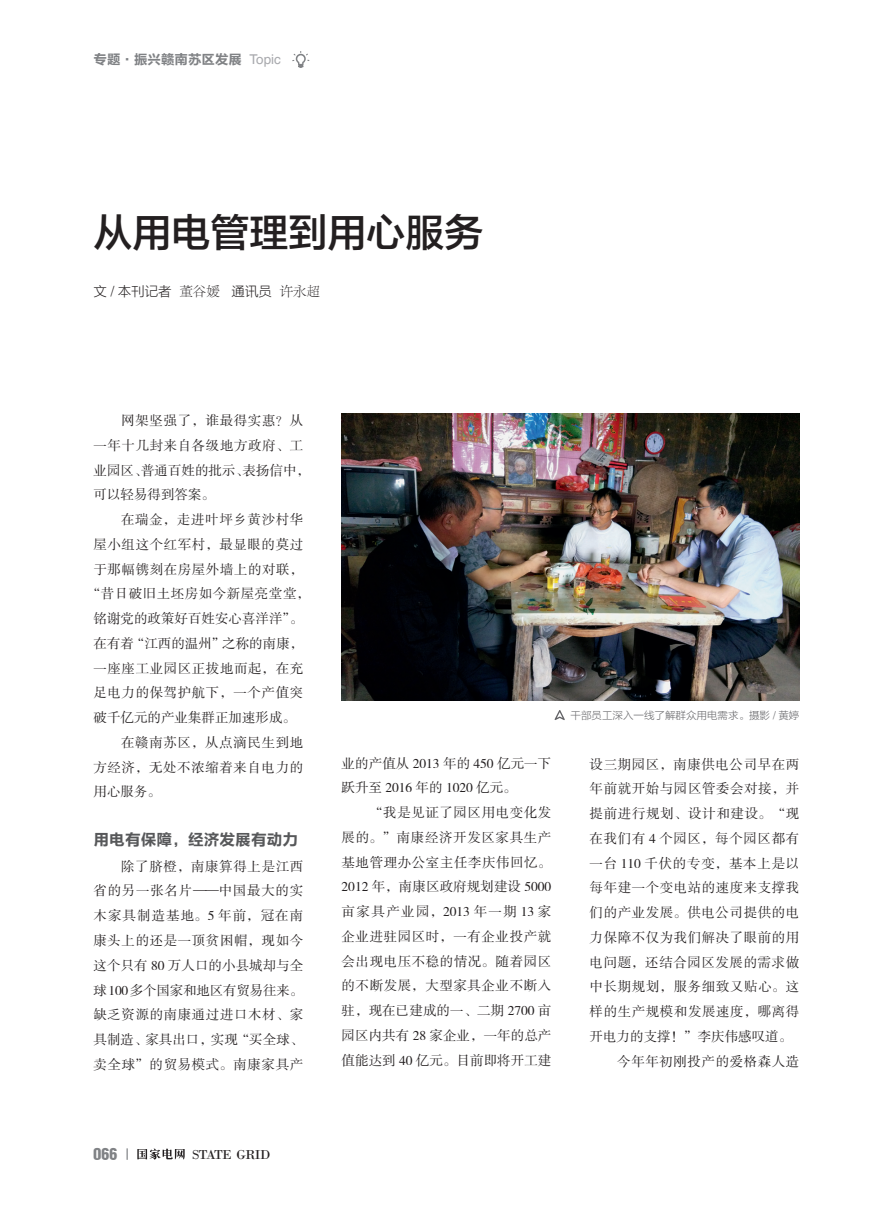
<style>
.page{position:relative;width:893px;height:1212px;background:#fff}
.page>*{position:absolute;margin:0;border:0;box-sizing:border-box;transform-origin:0 0}
.t1{font:39px "FZLTZHK GBK1 0";color:#231f20}
.t2{font:18px "Helvetica Condensed Black Se";color:#808285}
.内文标题-国家电网{font:15.75px "FZLTCHK GBK1 0";color:#57585a}
.t3{font:13.5px/24.8px "FZSSJW GB1 0";letter-spacing:.04em;color:#231f20;text-align:justify}
.t4{font:13.5px/24.8px "FZSSJW GB1 0";color:#231f20}
.t5{font:13.5px "FZLTCHK GBK1 0";color:#808285}
.t6{font:13.5px "FZLTKHK GBK1 0";color:#231f20}
.t7{font:13.5px "Bodoni";letter-spacing:-.05em;color:#231f20}
.t8{font:10.5px "FZLTKHK GBK1 0";color:#636366}
.s1{font-family:"Helvetica";color:#a8a9ad}
.s2{font-family:"FZLTKSK GBK1 0"}
</style>
<div class="page">
<svg style="left:137px;top:1148px;width:48px;height:11px"></svg>
<svg style="left:127px;top:1148px;width:1px;height:12px"></svg>
<img style="left:342px;top:414px;width:457px;height:286px">
<svg style="left:555px;top:710px;width:10px;height:10px"></svg>
<svg style="left:292px;top:51px;width:17px;height:17px"></svg>
<p class="t5" style="left:94px;top:52px;width:189px">专题·振兴赣南苏区发展 <span class="s1">Topic</span></p>
<p class="t1" style="left:94px;top:211px;width:392px">从用电管理到用心服务</p>
<p class="t6" style="left:94px;top:284px;width:228px">文 / 本刊记者 <span class="s2">董谷媛</span> 通讯员 <span class="s2">许永超</span></p>
<p class="t3" style="left:94px;top:409px;width:218px;text-align:left;text-indent:28px">网架坚强了，谁最得实惠？从一年十几封来自各级地方政府、工业园区、普通百姓的批示、表扬信中，可以轻易得到答案。</p>
<p class="t3" style="left:121px;top:508px;width:184px">在瑞金，走进叶坪乡黄沙村华</p>
<p class="t3" style="left:94px;top:533px;width:211px">屋小组这个红军村，最显眼的莫过</p>
<p class="t3" style="left:94px;top:557px;width:211px">于那幅镌刻在房屋外墙上的对联，</p>
<p class="t3" style="left:87px;top:582px;width:225px">“昔日破旧土坯房如今新屋亮堂堂，</p>
<p class="t4" style="left:94px;top:607px;width:211px">铭谢党的政策好百姓安心喜洋洋”。</p>
<p class="t4" style="left:94px;top:632px;width:211px">在有着“江西的温州”之称的南康，</p>
<p class="t3" style="left:94px;top:656px;width:211px">一座座工业园区正拔地而起，在充</p>
<p class="t3" style="left:94px;top:681px;width:211px">足电力的保驾护航下，一个产值突</p>
<p class="t4" style="left:94px;top:706px;width:204px">破千亿元的产业集群正加速形成。</p>
<p class="t3" style="left:94px;top:731px;width:211px;text-indent:28px">在赣南苏区，从点滴民生到地方经济，无处不浓缩着来自电力的用心服务。</p>
<p class="内文标题-国家电网" style="left:94px;top:831px;width:206px">用电有保障，经济发展有动力</p>
<p class="t3" style="left:94px;top:854px;width:211px;text-indent:28px">除了脐橙，南康算得上是江西省的另一张名片——中国最大的实木家具制造基地。5 年前，冠在南康头上的还是一顶贫困帽，现如今这个只有 80 万人口的小县城却与全球100多个国家和地区有贸易往来。缺乏资源的南康通过进口木材、家具制造、家具出口，实现“买全球、卖全球”的贸易模式。南康家具产</p>
<p class="t2" style="left:94px;top:1147px;width:25px">066</p>
<p class="t7" style="left:192px;top:1146px;width:80px">STATE GRID</p>
<p class="t4" style="left:342px;top:751px;width:211px">业的产值从 2013 年的 450 亿元一下跃升至 2016 年的 1020 亿元。</p>
<p class="t3" style="left:342px;top:801px;width:211px;text-indent:28px">“我是见证了园区用电变化发展的。”南康经济开发区家具生产基地管理办公室主任李庆伟回忆。2012 年，南康区政府规划建设 5000亩家具产业园，2013 年一期 13 家企业进驻园区时，一有企业投产就会出现电压不稳的情况。随着园区的不断发展，大型家具企业不断入驻，现在已建成的一、二期 2700 亩园区内共有 28 家企业，一年的总产值能达到 40 亿元。目前即将开工建</p>
<p class="t8" style="left:571px;top:709px;width:230px">干部员工深入一线了解群众用电需求。摄影 / 黄婷</p>
<p class="t3" style="left:590px;top:752px;width:211px">设三期园区，南康供电公司早在两年前就开始与园区管委会对接，并提前进行规划、设计和建设。“现在我们有 4 个园区，每个园区都有一台 110 千伏的专变，基本上是以每年建一个变电站的速度来支撑我们的产业发展。供电公司提供的电力保障不仅为我们解决了眼前的用电问题，还结合园区发展的需求做中长期规划，服务细致又贴心。这样的生产规模和发展速度，哪离得开电力的支撑！”李庆伟感叹道。</p>
<p class="t3" style="left:617px;top:1049px;width:184px">今年年初刚投产的爱格森人造</p>
</div>
